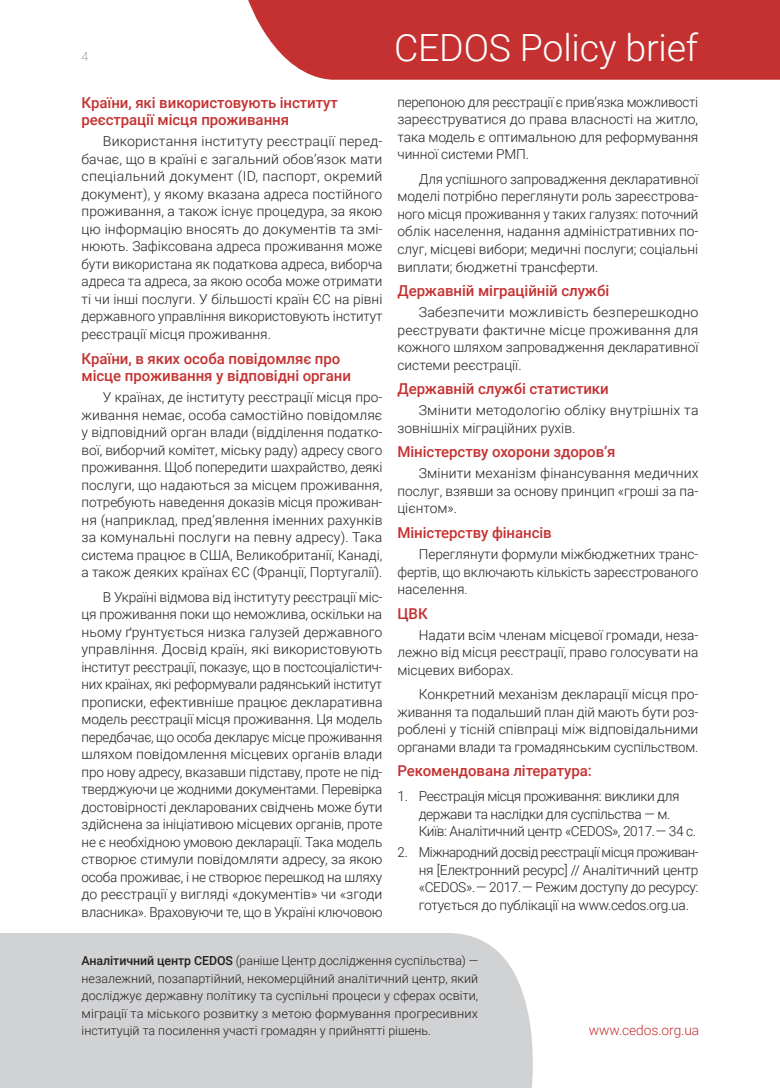
<style>
.page{position:relative;width:780px;height:1088px;background:#fff}
.page>*{position:absolute;margin:0;border:0;box-sizing:border-box;transform-origin:0 0}
.t1{font:300 37.5px "Roboto";letter-spacing:-.005em;color:#fff}
.t2{font:500 15px/17.5px "Roboto";letter-spacing:-.005em;color:#c53131}
.t3{font:300 13.75px/17.5px "Roboto";letter-spacing:-.01em;color:#231f20;text-align:justify}
.t4{font:300 13.75px/17.5px "Roboto";letter-spacing:-.03em;color:#231f20}
.t5{font:300 13.75px "Roboto";letter-spacing:-.005em;color:#c53131}
.t6{font:300 12.5px/17.5px "Roboto";color:#231f20;text-align:justify}
.t7{font:100 12.5px "Roboto";color:#57585a}
.s1{font-weight:500}
</style>
<div class="page">
<div style="left:248px;top:0;width:532px;height:80px;background:#c53131"></div>
<div style="left:0;top:933px;width:533px;height:155px;background:#d1d2d4"></div>
<p class="t7" style="left:81px;top:48px;width:8px">4</p>
<p class="t2" style="left:81px;top:93px;width:258px">Країни, які використовують інститут реєстрації місця проживання</p>
<p class="t3" style="left:81px;top:132px;width:302px;text-indent:21px">Використання інституту реєстрації перед&shy;бачає, що в країні є загальний обов’язок мати спеціальний документ (ID, паспорт, окремий документ), у якому вказана адреса постійного проживання, а також існує процедура, за якою цю інформацію вносять до документів та змі&shy;нюють. Зафіксована адреса проживання може бути використана як податкова адреса, виборча адреса та адреса, за якою особа може отримати ті чи інші послуги. У більшості країн ЄС на рівні державного управління використовують інститут реєстрації місця проживання.</p>
<p class="t2" style="left:81px;top:349px;width:271px">Країни, в яких особа повідомляє про місце проживання у відповідні органи</p>
<p class="t3" style="left:81px;top:388px;width:302px;text-indent:21px">У країнах, де інституту реєстрації місця про&shy;живання немає, особа самостійно повідомляє у відповідний орган влади (відділення податко&shy;вої, виборчий комітет, міську раду) адресу свого проживання. Щоб попередити шахрайство, деякі послуги, що надаються за місцем проживання, потребують наведення доказів місця проживан&shy;ня (наприклад, пред’явлення іменних рахунків за комунальні послуги на певну адресу). Така система працює в США, Великобританії, Канаді, а також деяких країнах ЄС (Франції, Португалії).</p>
<p class="t3" style="left:81px;top:587px;width:302px;text-indent:21px">В Україні відмова від інституту реєстрації міс&shy;ця проживання поки що неможлива, оскільки на ньому ґрунтується низка галузей державного управління. Досвід країн, які використовують інститут реєстрації, показує, що в постсоціалістич&shy;них країнах, які реформували радянський інститут прописки, ефективніше працює декларативна модель реєстрації місця проживання. Ця модель передбачає, що особа декларує місце проживання шляхом повідомлення місцевих органів влади про нову адресу, вказавши підставу, проте не під&shy;тверджуючи це жодними документами. Перевірка достовірності декларованих свідчень може бути здійснена за ініціативою місцевих органів, проте не є необхідною умовою декларації. Така модель створює стимули повідомляти адресу, за якою особа проживає, і не створює перешкод на шляху до реєстрації у вигляді «документів» чи «згоди власника». Враховуючи те, що в Україні ключовою</p>
<h1 class="t1" style="left:394px;top:22px;width:306px">CEDOS Policy brief</h1>
<p class="t3" style="left:397px;top:93px;width:302px">перепоною для реєстрації є прив’язка можливості зареєструватися до права власності на житло, така модель є оптимальною для реформування чинної системи РМП.</p>
<p class="t3" style="left:397px;top:170px;width:302px;text-indent:21px">Для успішного запровадження декларативної моделі потрібно переглянути роль зареєстрова&shy;ного місця проживання у таких галузях: поточний облік населення, надання адміністративних по&shy;слуг, місцеві вибори; медичні послуги; соціальні виплати; бюджетні трансферти.</p>
<p class="t2" style="left:397px;top:281px;width:213px">Державній міграційній службі</p>
<p class="t3" style="left:397px;top:303px;width:302px;text-indent:21px">Забезпечити можливість безперешкодно реєструвати фактичне місце проживання для кожного шляхом запровадження декларативної системи реєстрації.</p>
<p class="t2" style="left:397px;top:380px;width:213px">Державній службі статистики</p>
<p class="t3" style="left:397px;top:401px;width:302px;text-indent:21px">Змінити методологію обліку внутрішніх та зовнішніх міграційних рухів.</p>
<p class="t2" style="left:397px;top:443px;width:219px">Міністерству охорони здоров’я</p>
<p class="t3" style="left:397px;top:464px;width:302px;text-indent:21px">Змінити механізм фінансування медичних послуг, взявши за основу принцип «гроші за па&shy;цієнтом».</p>
<p class="t2" style="left:397px;top:523px;width:156px">Міністерству фінансів</p>
<p class="t3" style="left:397px;top:545px;width:302px;text-indent:21px">Переглянути формули міжбюджетних транс&shy;фертів, що включають кількість зареєстрованого населення.</p>
<p class="t2" style="left:397px;top:604px;width:32px">ЦВК</p>
<p class="t3" style="left:397px;top:625px;width:302px;text-indent:21px">Надати всім членам місцевої громади, неза&shy;лежно від місця реєстрації, право голосувати на місцевих виборах.</p>
<p class="t3" style="left:397px;top:685px;width:302px;text-indent:21px">Конкретний механізм декларації місця про&shy;живання та подальший план дій мають бути роз&shy;роблені у тісній співпраці між відповідальними органами влади та громадянським суспільством.</p>
<p class="t2" style="left:397px;top:762px;width:196px">Рекомендована література:</p>
<p class="t4" style="left:419px;top:787px;width:279px;text-indent:-21px">1. Реєстрація місця проживання: виклики для держави та наслідки для суспільства — м.<br>Київ: Аналітичний центр «CEDOS», 2017. — 34 с.</p>
<p class="t3" style="left:419px;top:843px;width:281px;text-indent:-21px">2. Міжнародний досвід реєстрації місця проживан&shy;ня [Електронний ресурс] // Аналітичний центр «CEDOS». — 2017. — Режим доступу до ресурсу: готується до публікації на www.cedos.org.ua.</p>
<p class="t6" style="left:81px;top:952px;width:398px"><span class="s1">Аналітичний центр CEDOS</span> (раніше Центр дослідження суспільства) — незалежний, позапартійний, некомерційний аналітичний центр, який досліджує державну політику та суспільні процеси у сферах освіти, міграції та міського розвитку з метою формування прогресивних інституцій та посилення участі громадян у прийнятті рішень.</p>
<p class="t5" style="left:589px;top:1021px;width:112px">www.cedos.org.ua</p>
</div>
